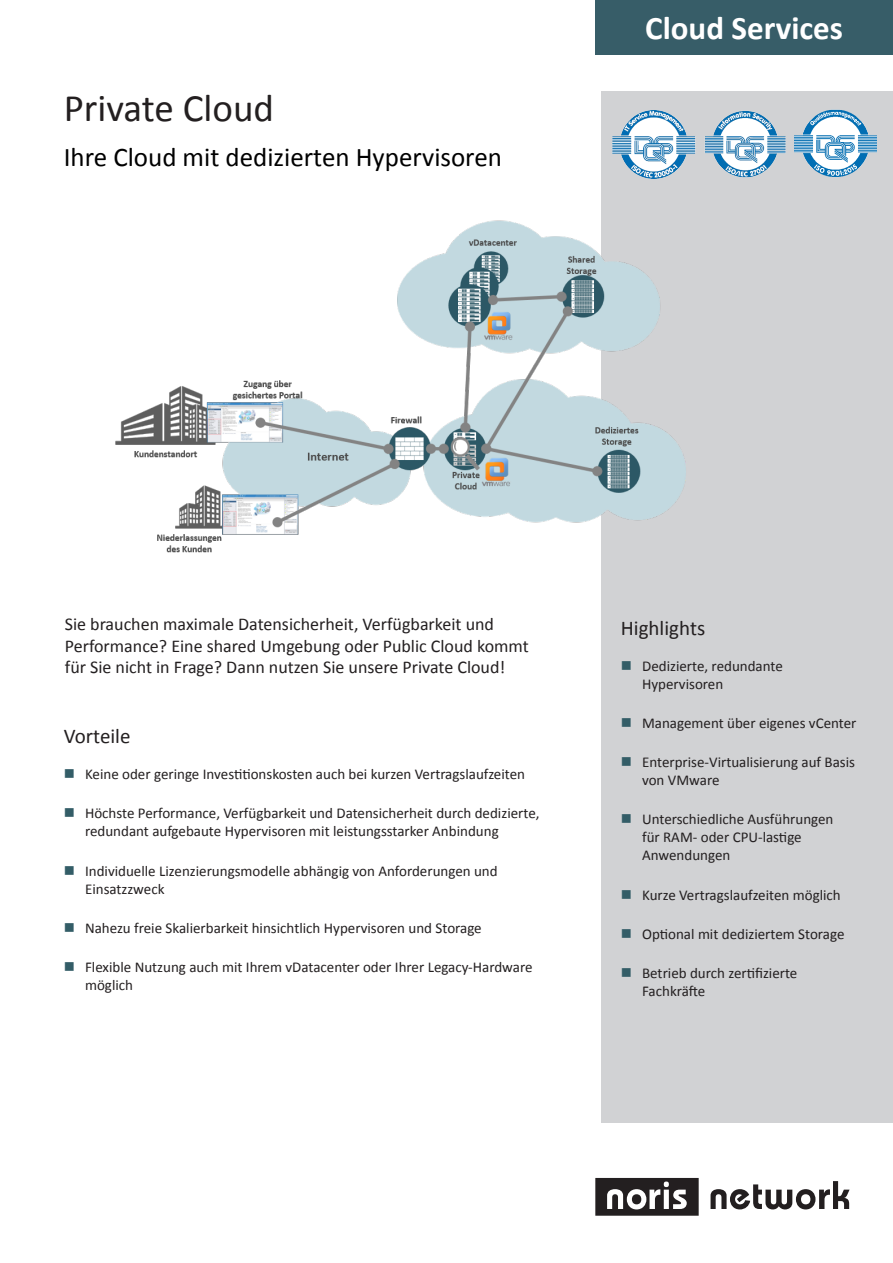
<style>
.page{position:relative;width:893px;height:1263px;background:#fff}
.page>*{position:absolute;margin:0;border:0;box-sizing:border-box;transform-origin:0 0}
.t1{font:39px "Calibri";color:#231f20}
.t2{font:700 33px "Calibri";color:#fff}
.t3{font:27px "Calibri";color:#000}
.t4{font:21px "Calibri";color:#231f20}
.t5{font:18px/21.6px "Calibri";color:#231f20}
.t6{font:15px/18px "Calibri";color:#231f20}
</style>
<div class="page">
<div style="left:601px;top:92px;width:292px;height:1031px;background:#d1d2d4"></div>
<div style="left:595px;top:0;width:298px;height:54px;background:#375d68"></div>
<svg style="left:710px;top:1181px;width:139px;height:28px"></svg>
<svg style="left:595px;top:1178px;width:104px;height:38px"></svg>
<img style="left:115px;top:220px;width:571px;height:333px">
<img style="left:795px;top:109px;width:81px;height:68px">
<img style="left:705px;top:111px;width:81px;height:67px">
<img style="left:612px;top:110px;width:83px;height:68px">
<p class="t1" style="left:64px;top:81px;width:212px">Private Cloud</p>
<p class="t3" style="left:64px;top:138px;width:440px">Ihre Cloud mit dedizierten Hypervisoren</p>
<p class="t2" style="left:645px;top:5px;width:199px">Cloud Services</p>
<p class="t5" style="left:65px;top:613px;width:465px">Sie brauchen maximale Datensicherheit, Verfügbarkeit und<br>Performance? Eine shared Umgebung oder Public Cloud kommt für Sie nicht in Frage? Dann nutzen Sie unsere Private Cloud!</p>
<p class="t4" style="left:64px;top:721px;width:68px">Vorteile</p>
<p class="t6" style="left:85px;top:765px;width:441px">Keine oder geringe Investitionskosten auch bei kurzen Vertragslaufzeiten</p>
<p class="t6" style="left:85px;top:804px;width:456px">Höchste Performance, Verfügbarkeit und Datensicherheit durch dedizierte, redundant aufgebaute Hypervisoren mit leistungsstarker Anbindung</p>
<p class="t6" style="left:85px;top:861px;width:414px">Individuelle Lizenzierungsmodelle abhängig von Anforderungen und<br>Einsatzzweck</p>
<p class="t6" style="left:85px;top:918px;width:398px">Nahezu freie Skalierbarkeit hinsichtlich Hypervisoren und Storage</p>
<p class="t6" style="left:85px;top:958px;width:449px">Flexible Nutzung auch mit Ihrem vDatacenter oder Ihrer Legacy-Hardware möglich</p>
<p class="t4" style="left:621px;top:613px;width:86px">Highlights</p>
<p class="t6" style="left:642px;top:656px;width:142px">Dedizierte, redundante<br>Hypervisoren</p>
<p class="t6" style="left:642px;top:713px;width:216px">Management über eigenes vCenter</p>
<p class="t6" style="left:642px;top:753px;width:214px">Enterprise-Virtualisierung auf Basis von VMware</p>
<p class="t6" style="left:642px;top:810px;width:193px">Unterschiedliche Ausführungen für RAM- oder CPU-lastige<br>Anwendungen</p>
<p class="t6" style="left:642px;top:885px;width:200px">Kurze Vertragslaufzeiten möglich</p>
<p class="t6" style="left:642px;top:924px;width:204px">Optional mit dediziertem Storage</p>
<p class="t6" style="left:642px;top:964px;width:157px">Betrieb durch zertifizierte<br>Fachkräfte</p>
</div>
